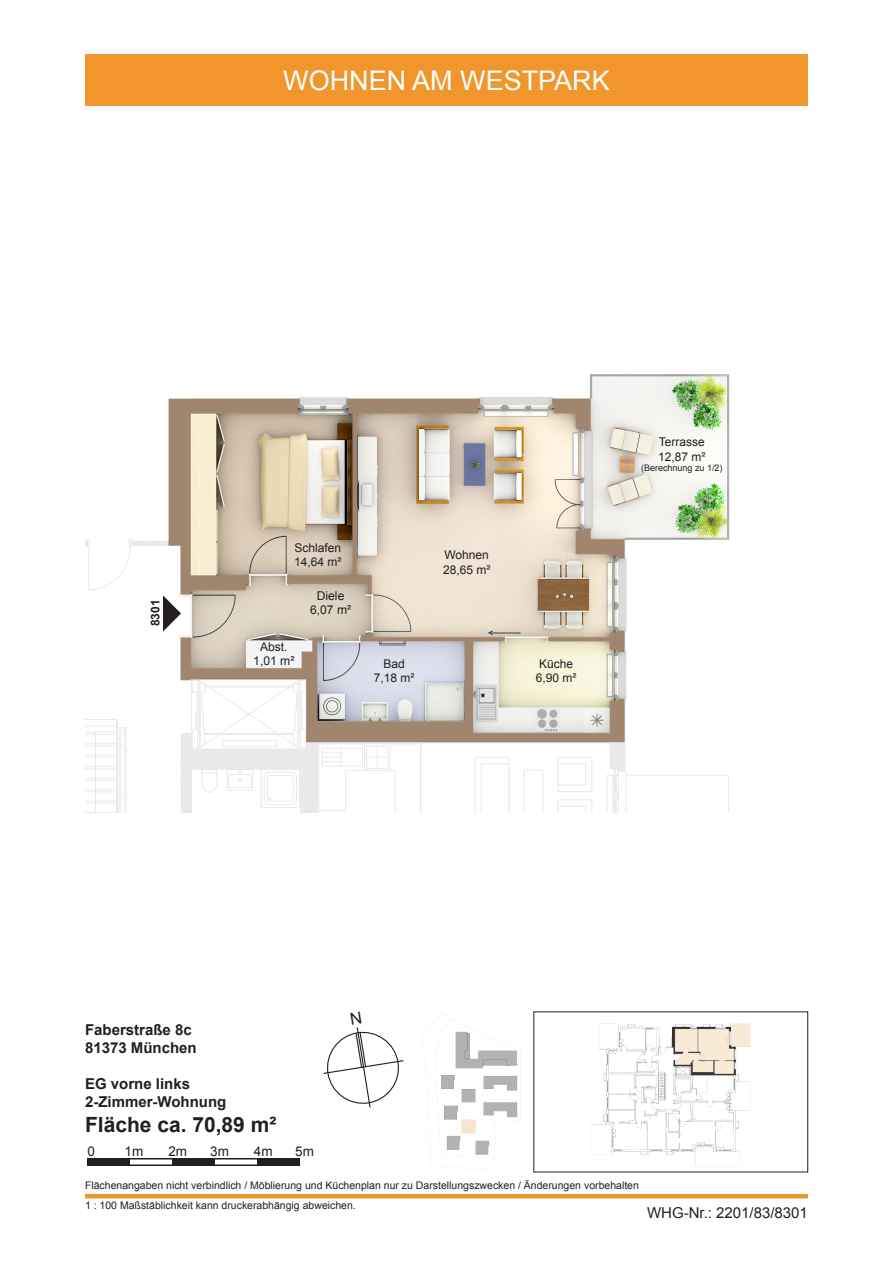
<style>
.page{position:relative;width:893px;height:1263px;background:#fff}
.page>*{position:absolute;margin:0;border:0;box-sizing:border-box;transform-origin:0 0}
.t1{font:27px "Arial";color:#fff}
.t2{font:700 21px "Arial";color:#231f20}
.t3{font:700 15px "Arial";color:#231f20}
.t4{font:15px "Arial";color:#231f20}
.t5{font:13.5px "Arial";color:#231f20}
.t6{font:12.15px "Arial";color:#231f20}
.t7{font:12px "Arial";color:#231f20}
.t8{font:700 12px "Arial";color:#231f20}
.t9{font:10.5px "Arial";color:#231f20}
.t10{font:9px "Arial";color:#231f20}
</style>
<div class="page">
<div style="left:87px;top:1158px;width:43px;height:8px;background:#231f20"></div>
<hr style="left:87px;top:1158px;width:213px;height:1px;background:#231f20">
<hr style="left:87px;top:1164px;width:213px;height:2px;background:#231f20">
<div style="left:172px;top:1158px;width:43px;height:8px;background:#231f20"></div>
<div style="left:257px;top:1158px;width:43px;height:8px;background:#231f20"></div>
<hr style="left:85px;top:1194px;width:723px;height:4px;background:#ea9829">
<div style="left:85px;top:55px;width:723px;height:51px;background:#f0962c"></div>
<img style="left:534px;top:1012px;width:274px;height:160px">
<img style="left:423px;top:1012px;width:98px;height:154px">
<svg style="left:85px;top:374px;width:644px;height:439px"></svg>
<svg style="left:323px;top:1027px;width:81px;height:81px"></svg>
<h1 class="t1" style="left:283px;top:63px;width:328px">WOHNEN AM WESTPARK</h1>
<p class="t8" style="left:147px;top:626px;width:28px;rotate:-90deg">8301</p>
<p class="t7" style="left:294px;top:540px;width:48px">Schlafen</p>
<p class="t7" style="left:294px;top:554px;width:49px">14,64 m²</p>
<p class="t6" style="left:317px;top:588px;width:29px">Diele</p>
<p class="t6" style="left:310px;top:602px;width:43px">6,07 m²</p>
<p class="t6" style="left:260px;top:638px;width:29px">Abst.</p>
<p class="t6" style="left:253px;top:653px;width:43px">1,01 m²</p>
<p class="t7" style="left:383px;top:656px;width:23px">Bad</p>
<p class="t7" style="left:374px;top:670px;width:42px">7,18 m²</p>
<p class="t7" style="left:444px;top:547px;width:46px">Wohnen</p>
<p class="t7" style="left:443px;top:561px;width:49px">28,65 m²</p>
<p class="t7" style="left:539px;top:656px;width:36px">Küche</p>
<p class="t7" style="left:536px;top:670px;width:42px">6,90 m²</p>
<p class="t7" style="left:659px;top:434px;width:48px">Terrasse</p>
<p class="t7" style="left:658px;top:448px;width:49px">12,87 m²</p>
<p class="t10" style="left:641px;top:462px;width:83px">(Berechnung zu 1/2)</p>
<p class="t3" style="left:85px;top:1019px;width:108px">Faberstraße 8c</p>
<p class="t3" style="left:85px;top:1037px;width:113px">81373 München</p>
<p class="t3" style="left:85px;top:1073px;width:107px">EG vorne links</p>
<p class="t3" style="left:85px;top:1091px;width:143px">2-Zimmer-Wohnung</p>
<p class="t2" style="left:85px;top:1110px;width:193px">Fläche ca. 70,89 m²</p>
<p class="t5" style="left:87px;top:1142px;width:9px">0</p>
<p class="t5" style="left:125px;top:1142px;width:20px">1m</p>
<p class="t5" style="left:168px;top:1142px;width:20px">2m</p>
<p class="t5" style="left:210px;top:1142px;width:20px">3m</p>
<p class="t5" style="left:254px;top:1142px;width:20px">4m</p>
<p class="t5" style="left:295px;top:1142px;width:20px">5m</p>
<p class="t9" style="left:85px;top:1179px;width:555px">Flächenangaben nicht verbindlich / Möblierung und Küchenplan nur zu Darstellungszwecken / Änderungen vorbehalten</p>
<p class="t9" style="left:85px;top:1198px;width:272px">1 : 100 Maßstäblichkeit kann druckerabhängig abweichen.</p>
<p class="t4" style="left:647px;top:1203px;width:162px">WHG-Nr.: 2201/83/8301</p>
</div>
